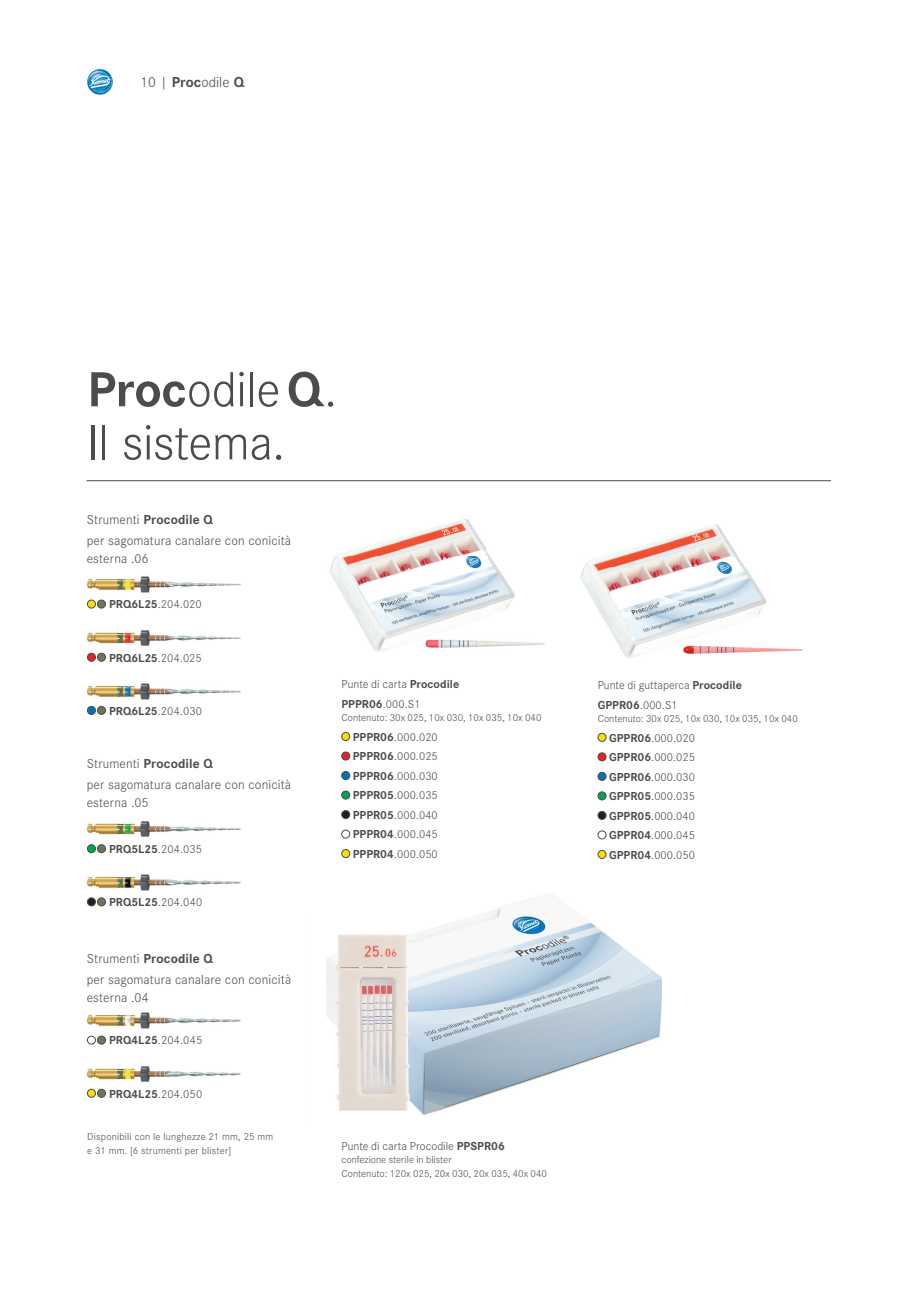
<style>
.page{position:relative;width:919px;height:1289px;background:#fff}
.page>*{position:absolute;margin:0;border:0;box-sizing:border-box;transform-origin:0 0}
.t1{font:300 51px/53.1px "Corporate SOT";letter-spacing:-.01em;color:#4b4c4d}
.t2{font:300 15px "Corporate SOT";color:#4b4c4d}
.t3{font:300 13.5px/21px "Corporate SOT";letter-spacing:.01em;color:#4b4c4d}
.t4{font:300 12px/19.5px "Corporate SOT";letter-spacing:.005em;color:#4b4c4d}
.t5{font:300 10.5px/13.5px "Corporate SOT";letter-spacing:.005em;color:#4b4c4d}
.s1{font-weight:700}
</style>
<div class="page">
<svg style="left:87px;top:71px;width:26px;height:22px"></svg>
<hr style="left:86px;top:480px;width:745px;height:1px;background:#4b4c4d">
<img style="left:87px;top:576px;width:154px;height:17px">
<img style="left:87px;top:821px;width:154px;height:16px">
<img style="left:87px;top:1012px;width:154px;height:17px">
<img style="left:87px;top:630px;width:154px;height:16px">
<img style="left:87px;top:874px;width:154px;height:17px">
<img style="left:87px;top:1066px;width:154px;height:16px">
<img style="left:87px;top:683px;width:154px;height:17px">
<div style="left:87px;top:600px;width:8px;height:8px;background:#ffdc01;border-radius:50%"></div>
<div style="left:87px;top:600px;width:9px;height:8px;border:1px solid #4b4c4d;border-radius:50%"></div>
<div style="left:97px;top:600px;width:8px;height:8px;background:#6a785a;border-radius:50%"></div>
<div style="left:97px;top:600px;width:9px;height:8px;border:1px solid #4b4c4d;border-radius:50%"></div>
<div style="left:87px;top:844px;width:8px;height:8px;background:#00a54f;border-radius:50%"></div>
<div style="left:87px;top:844px;width:9px;height:9px;border:1px solid #4b4c4d;border-radius:50%"></div>
<div style="left:97px;top:844px;width:8px;height:8px;background:#6a785a;border-radius:50%"></div>
<div style="left:97px;top:844px;width:9px;height:9px;border:1px solid #4b4c4d;border-radius:50%"></div>
<div style="left:87px;top:1035px;width:9px;height:9px;border:1px solid #4b4c4d;border-radius:50%"></div>
<div style="left:97px;top:1036px;width:8px;height:8px;background:#6a785a;border-radius:50%"></div>
<div style="left:97px;top:1035px;width:9px;height:9px;border:1px solid #4b4c4d;border-radius:50%"></div>
<div style="left:87px;top:653px;width:8px;height:8px;background:#ee1d23;border-radius:50%"></div>
<div style="left:87px;top:653px;width:9px;height:8px;border:1px solid #4b4c4d;border-radius:50%"></div>
<div style="left:97px;top:653px;width:8px;height:8px;background:#6a785a;border-radius:50%"></div>
<div style="left:97px;top:653px;width:9px;height:8px;border:1px solid #4b4c4d;border-radius:50%"></div>
<div style="left:87px;top:897px;width:8px;height:8px;background:#231f20;border-radius:50%"></div>
<div style="left:87px;top:897px;width:9px;height:9px;border:1px solid #4b4c4d;border-radius:50%"></div>
<div style="left:97px;top:897px;width:8px;height:8px;background:#6a785a;border-radius:50%"></div>
<div style="left:97px;top:897px;width:9px;height:9px;border:1px solid #4b4c4d;border-radius:50%"></div>
<div style="left:87px;top:1089px;width:8px;height:8px;background:#ffdc01;border-radius:50%"></div>
<div style="left:87px;top:1089px;width:9px;height:8px;border:1px solid #4b4c4d;border-radius:50%"></div>
<div style="left:97px;top:1089px;width:8px;height:8px;background:#6a785a;border-radius:50%"></div>
<div style="left:97px;top:1089px;width:9px;height:8px;border:1px solid #4b4c4d;border-radius:50%"></div>
<div style="left:87px;top:706px;width:8px;height:8px;background:#0072bc;border-radius:50%"></div>
<div style="left:87px;top:706px;width:9px;height:8px;border:1px solid #4b4c4d;border-radius:50%"></div>
<div style="left:97px;top:706px;width:8px;height:8px;background:#6a785a;border-radius:50%"></div>
<div style="left:97px;top:706px;width:9px;height:8px;border:1px solid #4b4c4d;border-radius:50%"></div>
<img style="left:329px;top:519px;width:186px;height:133px">
<img style="left:580px;top:524px;width:187px;height:134px">
<img style="left:326px;top:896px;width:336px;height:219px">
<svg style="left:281px;top:974px;width:10px;height:10px"></svg>
<div style="left:341px;top:732px;width:9px;height:8px;background:#ffdc01;border-radius:50%"></div>
<div style="left:341px;top:732px;width:9px;height:8px;border:1px solid #4b4c4d;border-radius:50%"></div>
<div style="left:341px;top:752px;width:9px;height:8px;background:#ee1d23;border-radius:50%"></div>
<div style="left:341px;top:751px;width:9px;height:9px;border:1px solid #4b4c4d;border-radius:50%"></div>
<div style="left:341px;top:771px;width:9px;height:8px;background:#0072bc;border-radius:50%"></div>
<div style="left:341px;top:771px;width:9px;height:8px;border:1px solid #4b4c4d;border-radius:50%"></div>
<div style="left:341px;top:791px;width:9px;height:8px;background:#00a54f;border-radius:50%"></div>
<div style="left:341px;top:790px;width:9px;height:9px;border:1px solid #4b4c4d;border-radius:50%"></div>
<div style="left:341px;top:810px;width:9px;height:8px;background:#231f20;border-radius:50%"></div>
<div style="left:341px;top:810px;width:9px;height:8px;border:1px solid #4b4c4d;border-radius:50%"></div>
<div style="left:341px;top:829px;width:9px;height:9px;border:1px solid #4b4c4d;border-radius:50%"></div>
<div style="left:341px;top:849px;width:9px;height:8px;background:#ffdc01;border-radius:50%"></div>
<div style="left:341px;top:849px;width:9px;height:8px;border:1px solid #4b4c4d;border-radius:50%"></div>
<div style="left:598px;top:733px;width:8px;height:8px;background:#ffdc01;border-radius:50%"></div>
<div style="left:597px;top:733px;width:9px;height:8px;border:1px solid #4b4c4d;border-radius:50%"></div>
<div style="left:598px;top:752px;width:8px;height:9px;background:#ee1d23;border-radius:50%"></div>
<div style="left:597px;top:752px;width:9px;height:9px;border:1px solid #4b4c4d;border-radius:50%"></div>
<div style="left:598px;top:772px;width:8px;height:8px;background:#0072bc;border-radius:50%"></div>
<div style="left:597px;top:772px;width:9px;height:8px;border:1px solid #4b4c4d;border-radius:50%"></div>
<div style="left:598px;top:791px;width:8px;height:9px;background:#00a54f;border-radius:50%"></div>
<div style="left:597px;top:791px;width:9px;height:9px;border:1px solid #4b4c4d;border-radius:50%"></div>
<div style="left:598px;top:811px;width:8px;height:8px;background:#231f20;border-radius:50%"></div>
<div style="left:597px;top:811px;width:9px;height:8px;border:1px solid #4b4c4d;border-radius:50%"></div>
<div style="left:597px;top:830px;width:9px;height:9px;border:1px solid #4b4c4d;border-radius:50%"></div>
<div style="left:598px;top:850px;width:8px;height:8px;background:#ffdc01;border-radius:50%"></div>
<div style="left:597px;top:850px;width:9px;height:8px;border:1px solid #4b4c4d;border-radius:50%"></div>
<img style="left:423px;top:639px;width:122px;height:10px">
<img style="left:681px;top:639px;width:122px;height:19px">
<p class="t2" style="left:140px;top:72px;width:105px">10 | <span class="s1">Proc</span>odile <span class="s1">Q</span></p>
<h1 class="t1" style="left:87px;top:360px;width:251px"><span class="s1">Proc</span>odile <span class="s1">Q</span>.<br>Il sistema.</h1>
<p class="t3" style="left:87px;top:508px;width:206px">Strumenti <span class="s1">Procodile Q<br></span>per sagomatura canalare con conicità</p>
<p class="t3" style="left:87px;top:547px;width:63px">esterna .06</p>
<p class="t4" style="left:109px;top:594px;width:94px"><span class="s1">PRQ6L25</span>.204.020</p>
<p class="t4" style="left:109px;top:647px;width:94px"><span class="s1">PRQ6L25</span>.204.025</p>
<p class="t4" style="left:109px;top:700px;width:95px"><span class="s1">PRQ6L25</span>.204.030</p>
<p class="t3" style="left:87px;top:752px;width:206px">Strumenti <span class="s1">Procodile Q<br></span>per sagomatura canalare con conicità</p>
<p class="t3" style="left:87px;top:791px;width:63px">esterna .05</p>
<p class="t4" style="left:109px;top:838px;width:94px"><span class="s1">PRQ5L25</span>.204.035</p>
<p class="t4" style="left:109px;top:891px;width:95px"><span class="s1">PRQ5L25</span>.204.040</p>
<p class="t3" style="left:87px;top:947px;width:206px">Strumenti <span class="s1">Procodile Q<br></span>per sagomatura canalare con conicità</p>
<p class="t3" style="left:87px;top:986px;width:63px">esterna .04</p>
<p class="t4" style="left:109px;top:1029px;width:95px"><span class="s1">PRQ4L25</span>.204.045</p>
<p class="t4" style="left:109px;top:1083px;width:95px"><span class="s1">PRQ4L25</span>.204.050</p>
<p class="t5" style="left:87px;top:1129px;width:187px">Disponibili con le lunghezze 21 mm, 25 mm e 31 mm. [6 strumenti per blister]</p>
<p class="t4" style="left:341px;top:673px;width:119px">Punte di carta <span class="s1">Procodile<br>PPPR06</span>.000.S1</p>
<p class="t5" style="left:341px;top:710px;width:201px">Contenuto: 30x 025, 10x 030, 10x 035, 10x 040</p>
<p class="t4" style="left:353px;top:726px;width:87px;text-align:justify"><span class="s1">PPPR06</span>.000.020<br><span class="s1">PPPR06</span>.000.025<br><span class="s1">PPPR06</span>.000.030<br><span class="s1">PPPR05</span>.000.035<br><span class="s1">PPPR05</span>.000.040<br><span class="s1">PPPR04</span>.000.045<br><span class="s1">PPPR04</span>.000.050</p>
<p class="t4" style="left:341px;top:1135px;width:165px">Punte di carta Procodile <span class="s1">PPSPR06</span></p>
<p class="t5" style="left:341px;top:1152px;width:207px">confezione sterile in blister<br>Contenuto: 120x 025, 20x 030, 20x 035, 40x 040</p>
<p class="t4" style="left:597px;top:674px;width:146px">Punte di guttaperca <span class="s1">Procodile<br>GPPR06</span>.000.S1</p>
<p class="t5" style="left:597px;top:711px;width:201px">Contenuto: 30x 025, 10x 030, 10x 035, 10x 040</p>
<p class="t4" style="left:609px;top:727px;width:88px;text-align:justify"><span class="s1">GPPR06</span>.000.020<br><span class="s1">GPPR06</span>.000.025<br><span class="s1">GPPR06</span>.000.030<br><span class="s1">GPPR05</span>.000.035<br><span class="s1">GPPR05</span>.000.040<br><span class="s1">GPPR04</span>.000.045<br><span class="s1">GPPR04</span>.000.050</p>
</div>
